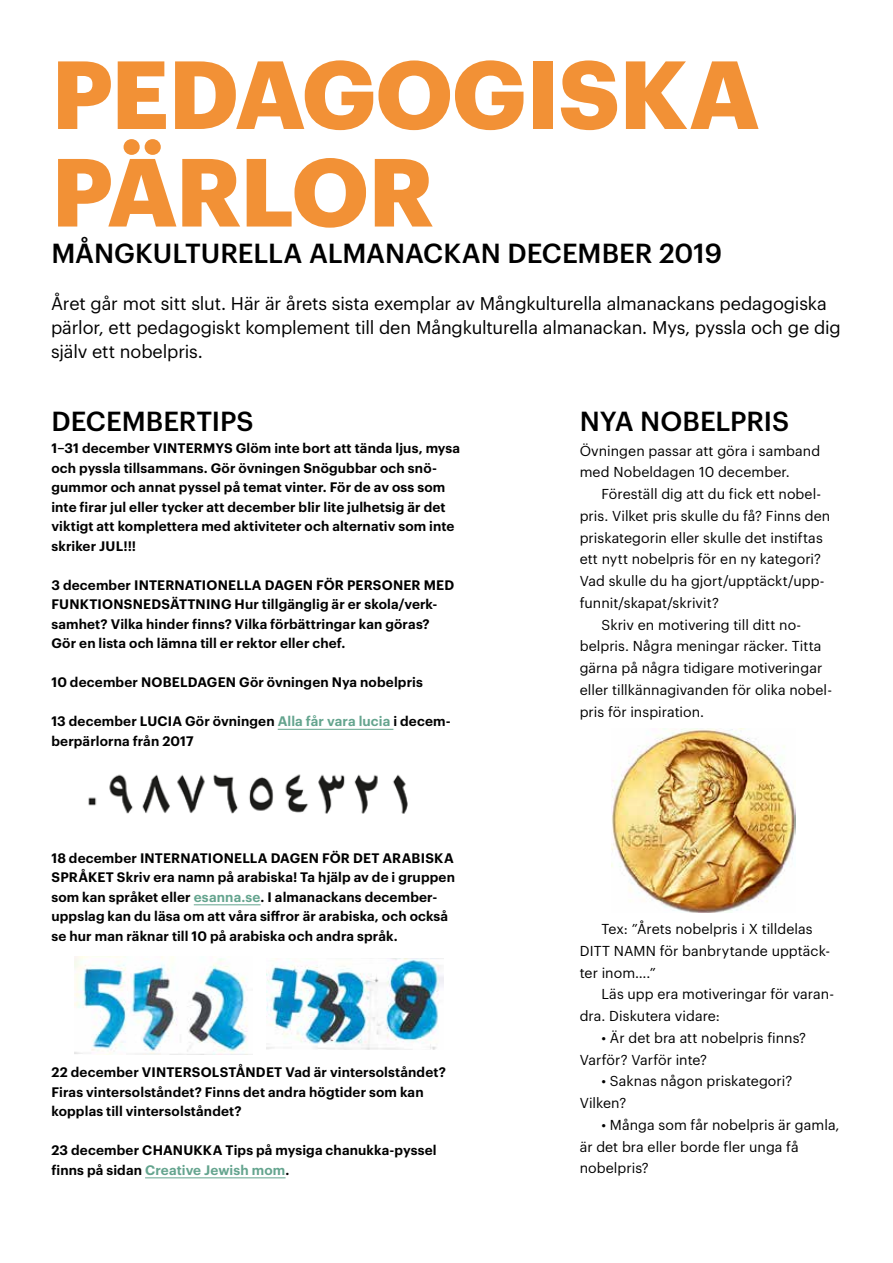
<style>
.page{position:relative;width:893px;height:1263px;background:#fff}
.page>*{position:absolute;margin:0;border:0;box-sizing:border-box;transform-origin:0 0}
.t1{font:700 94.5px/97.5px "Graphik";letter-spacing:-.01em;color:#f29136}
.t2{font:500 27px "Graphik";letter-spacing:-.005em;color:#000}
.t3{font:18px/24px "Graphik";letter-spacing:-.01em;color:#000}
.t4{font:14.1px/21.8px "Graphik";letter-spacing:.005em;color:#000}
.t5{font:600 13.5px/19.5px "Graphik";letter-spacing:.01em;color:#000}
.s1{color:#64a48e}
</style>
<div class="page">
<img style="left:88px;top:774px;width:320px;height:40px">
<hr style="left:278px;top:729px;width:115px;height:1px;background:#64a48e">
<hr style="left:194px;top:904px;width:67px;height:1px;background:#64a48e">
<hr style="left:145px;top:1177px;width:141px;height:1px;background:#64a48e">
<img style="left:75px;top:956px;width:177px;height:99px">
<img style="left:266px;top:958px;width:178px;height:91px">
<img style="left:612px;top:728px;width:183px;height:184px">
<h1 class="t1" style="left:52px;top:37px;width:710px">PEDAGOGISKA<br>PÄRLOR</h1>
<h2 class="t2" style="left:51px;top:232px;width:672px">MÅNGKULTURELLA ALMANACKAN DECEMBER 2019</h2>
<h3 class="t3" style="left:51px;top:290px;width:791px">Året går mot sitt slut. Här är årets sista exemplar av Mångkulturella almanackans pedagogiska pärlor, ett pedagogiskt komplement till den Mångkulturella almanackan. Mys, pyssla och ge dig själv ett nobelpris.</h3>
<h2 class="t2" style="left:52px;top:400px;width:204px">DECEMBERTIPS</h2>
<p class="t5" style="left:51px;top:437px;width:410px">1–31 december VINTERMYS Glöm inte bort att tända ljus, mysa och pyssla tillsammans. Gör övningen Snögubbar och snö&shy;gummor och annat pyssel på temat vinter. För de av oss som inte firar jul eller tycker att december blir lite julhetsig är det viktigt att komplettera med aktiviteter och alternativ som inte skriker JUL!!!</p>
<p class="t5" style="left:51px;top:574px;width:404px">3 december INTERNATIONELLA DAGEN FÖR PERSONER MED FUNKTIONSNEDSÄTTNING Hur tillgänglig är er skola/verk&shy;samhet? Vilka hinder finns? Vilka förbättringar kan göras?<br>Gör en lista och lämna till er rektor eller chef.</p>
<p class="t5" style="left:51px;top:671px;width:373px">10 december NOBELDAGEN Gör övningen Nya nobelpris</p>
<p class="t5" style="left:51px;top:710px;width:401px">13 december LUCIA Gör övningen <span class="s1">Alla får vara lucia</span> i decem&shy;berpärlorna från 2017</p>
<p class="t5" style="left:51px;top:847px;width:405px">18 december INTERNATIONELLA DAGEN FÖR DET ARABISKA SPRÅKET Skriv era namn på arabiska! Ta hjälp av de i gruppen som kan språket eller <span class="s1">esanna.se</span>. I almanackans december&shy;uppslag kan du läsa om att våra siffror är arabiska, och också se hur man räknar till 10 på arabiska och andra språk.</p>
<p class="t5" style="left:51px;top:1061px;width:396px">22 december VINTERSOLSTÅNDET Vad är vintersolståndet?<br>Firas vintersolståndet? Finns det andra högtider som kan kopplas till vintersolståndet?</p>
<p class="t5" style="left:51px;top:1139px;width:387px">23 december CHANUKKA Tips på mysiga chanukka-pyssel finns på sidan <span class="s1">Creative Jewish mom</span>.</p>
<h2 class="t2" style="left:580px;top:400px;width:211px">NYA NOBELPRIS</h2>
<p class="t4" style="left:580px;top:438px;width:242px">Övningen passar att göra i samband med Nobeldagen 10 december.</p>
<p class="t4" style="left:601px;top:482px;width:221px">Föreställ dig att du fick ett nobel-</p>
<p class="t4" style="left:580px;top:504px;width:252px">pris. Vilket pris skulle du få? Finns den</p>
<p class="t4" style="left:580px;top:525px;width:245px">priskategorin eller skulle det instiftas</p>
<p class="t4" style="left:580px;top:547px;width:243px">ett nytt nobelpris för en ny kategori?</p>
<p class="t4" style="left:580px;top:569px;width:246px">Vad skulle du ha gjort/upptäckt/upp-</p>
<p class="t4" style="left:580px;top:591px;width:141px">funnit/skapat/skrivit?</p>
<p class="t4" style="left:601px;top:612px;width:201px">Skriv en motivering till ditt no-</p>
<p class="t4" style="left:580px;top:634px;width:243px">belpris. Några meningar räcker. Titta</p>
<p class="t4" style="left:580px;top:656px;width:244px">gärna på några tidigare motiveringar</p>
<p class="t4" style="left:580px;top:678px;width:254px">eller tillkännagivanden för olika nobel-</p>
<p class="t4" style="left:580px;top:699px;width:126px">pris för inspiration.</p>
<p class="t4" style="left:580px;top:917px;width:252px;text-indent:22px">Tex: ”Årets nobelpris i X tilldelas<br>DITT NAMN för banbrytande upptäck&shy;ter inom….”</p>
<p class="t4" style="left:580px;top:982px;width:256px;text-indent:22px">Läs upp era motiveringar för varan&shy;dra. Diskutera vidare:</p>
<p class="t4" style="left:580px;top:1026px;width:228px;text-indent:22px">• Är det bra att nobelpris finns?<br>Varför? Varför inte?</p>
<p class="t4" style="left:580px;top:1069px;width:214px;text-indent:22px">• Saknas någon priskategori?<br>Vilken?</p>
<p class="t4" style="left:580px;top:1113px;width:261px;text-indent:22px">• Många som får nobelpris är gamla, är det bra eller borde fler unga få nobelpris?</p>
</div>
